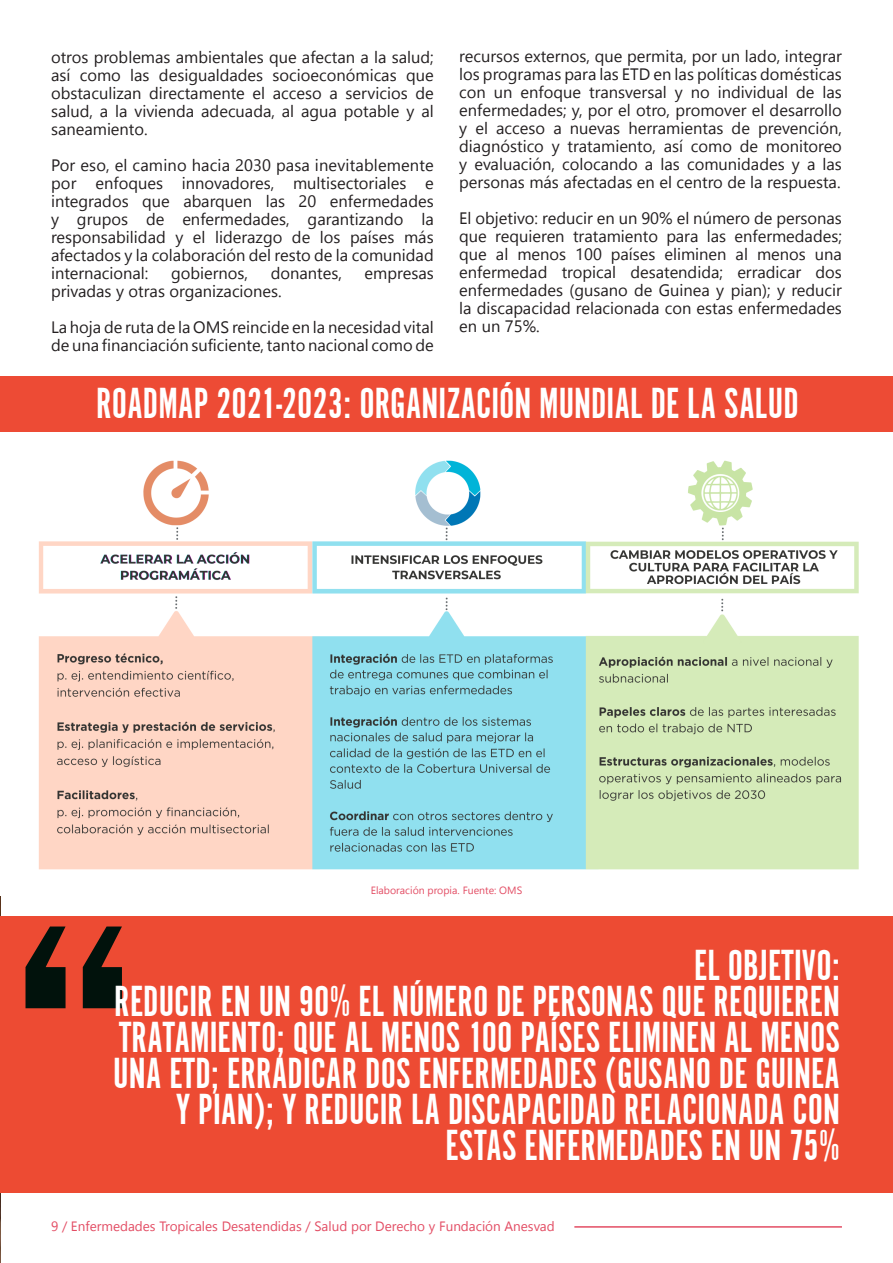
<style>
.page{position:relative;width:893px;height:1263px;background:#fff}
.page>*{position:absolute;margin:0;border:0;box-sizing:border-box;transform-origin:0 0}
.t1{font:600 300px "Franklin Gothic";color:#01120c}
.t2{font:45px/36px "Alternate Got No 1 D";color:#fff;text-align:right}
.t3{font:16.5px "Segoe UI Symbol";color:#231f20}
.t4{font:13.5px "Segoe UI Symbol";color:#e34d64}
.t5{font:10.5px "Segoe UI Symbol";color:#e34d64}
</style>
<div class="page">
<img style="left:0;top:795px;width:1px;height:468px">
<div style="left:0;top:376px;width:893px;height:56px;background:#ed4b35"></div>
<div style="left:0;top:916px;width:893px;height:277px;background:#ed4b33"></div>
<hr style="left:574px;top:1226px;width:268px;height:2px;background:#e34d64">
<img style="left:38px;top:460px;width:821px;height:410px">
<p class="t3" style="left:51px;top:48px;width:83px">□▼ □▲ □ ●</p>
<p class="t3" style="left:221px;top:48px;width:69px">■▼ ● ▲ ❑◆</p>
<p class="t3" style="left:332px;top:48px;width:90px">▼■ ● ▲●◆</p>
<p class="t3" style="left:59px;top:66px;width:92px">▲ □ □ ●▲</p>
<p class="t3" style="left:177px;top:66px;width:44px">▲ ◆●</p>
<p class="t3" style="left:256px;top:66px;width:91px">▲ ▲□ □ □■</p>
<p class="t3" style="left:390px;top:66px;width:37px">▲ ❑◆</p>
<p class="t3" style="left:51px;top:84px;width:92px">□▲▼ ◆● ■</p>
<p class="t3" style="left:185px;top:84px;width:53px">▼ ■▼</p>
<p class="t3" style="left:261px;top:84px;width:5px">●</p>
<p class="t3" style="left:346px;top:84px;width:64px">▲❖□▲</p>
<p class="t3" style="left:51px;top:102px;width:30px">▲ ●◆</p>
<p class="t3" style="left:115px;top:102px;width:63px">● ❖❖ ■</p>
<p class="t3" style="left:354px;top:102px;width:39px">□▼ ●</p>
<p class="t3" style="left:430px;top:102px;width:5px">●</p>
<p class="t3" style="left:120px;top:120px;width:26px">■▼□</p>
<p class="t3" style="left:60px;top:156px;width:69px">□ ▲□ ●</p>
<p class="t3" style="left:253px;top:156px;width:126px">✓ ▲ ■❖▼ ●</p>
<p class="t3" style="left:61px;top:174px;width:104px">□ ■ □❑◆ ▲</p>
<p class="t3" style="left:186px;top:174px;width:86px">■■□❖ □ ▲</p>
<p class="t3" style="left:307px;top:174px;width:101px">◆●▼▲ ▼□ ● ▲</p>
<p class="t3" style="left:112px;top:192px;width:51px">□▲ ❑◆</p>
<p class="t3" style="left:215px;top:192px;width:71px">❑◆■ ●▲</p>
<p class="t3" style="left:339px;top:192px;width:11px">■</p>
<p class="t3" style="left:92px;top:210px;width:37px">◆ □▲</p>
<p class="t3" style="left:191px;top:210px;width:11px">■</p>
<p class="t3" style="left:340px;top:210px;width:87px">■▼ ■□ ●</p>
<p class="t3" style="left:65px;top:228px;width:44px">▲ □■▲</p>
<p class="t3" style="left:130px;top:228px;width:5px">●</p>
<p class="t3" style="left:273px;top:228px;width:69px">□ ●□▲</p>
<p class="t3" style="left:81px;top:246px;width:121px">▼ □▲ ● □● □</p>
<p class="t3" style="left:236px;top:246px;width:76px">■ ● ▲▼□</p>
<p class="t3" style="left:336px;top:246px;width:67px">● □ ◆■</p>
<p class="t3" style="left:55px;top:264px;width:91px">■▼ ■ □■●</p>
<p class="t3" style="left:181px;top:264px;width:65px">□ ■□▲</p>
<p class="t3" style="left:281px;top:264px;width:59px">□■ ■▼ ▲</p>
<p class="t3" style="left:70px;top:282px;width:110px">❖ ▲ □▼▲ □</p>
<p class="t3" style="left:203px;top:282px;width:77px">■ □■▲</p>
<p class="t3" style="left:178px;top:318px;width:5px">●</p>
<p class="t3" style="left:250px;top:318px;width:11px">■</p>
<p class="t3" style="left:301px;top:318px;width:38px">■ ● ■</p>
<p class="t3" style="left:362px;top:318px;width:73px">▲ ❖▼●</p>
<p class="t3" style="left:72px;top:336px;width:68px">◆■ ■ ■</p>
<p class="t3" style="left:179px;top:336px;width:30px">■ ▲◆</p>
<p class="t3" style="left:237px;top:336px;width:177px">■▼ ▼ ■▼□ ■ □■ ● □ □</p>
<p class="t3" style="left:481px;top:47px;width:40px">◆ ▲□▲</p>
<p class="t3" style="left:541px;top:47px;width:75px">▼ ■□▲ ❑◆</p>
<p class="t3" style="left:669px;top:47px;width:136px">▼ □ ◆■ ● □ ■▼</p>
<p class="t3" style="left:459px;top:65px;width:50px">●□▲ □</p>
<p class="t3" style="left:554px;top:65px;width:66px">▲ ● ▲</p>
<p class="t3" style="left:662px;top:65px;width:119px">■ ●▲ □●▼ ▲ □</p>
<p class="t3" style="left:802px;top:65px;width:41px">▲▼ ▲</p>
<p class="t3" style="left:467px;top:83px;width:201px">□■ ◆■ ■ □❑◆ ▼ ■▲❖ ▲ ●</p>
<p class="t3" style="left:691px;top:83px;width:99px">■□ ■ ❖ ◆●</p>
<p class="t3" style="left:468px;top:101px;width:11px">■</p>
<p class="t3" style="left:556px;top:101px;width:112px">▲ □ ● □▼ □</p>
<p class="t3" style="left:691px;top:101px;width:43px">□ □❖</p>
<p class="t3" style="left:760px;top:101px;width:83px">● ▲ □●●□</p>
<p class="t3" style="left:484px;top:119px;width:5px">●</p>
<p class="t3" style="left:570px;top:119px;width:52px">■◆❖▲</p>
<p class="t3" style="left:693px;top:119px;width:32px">■▼ ▲</p>
<p class="t3" style="left:829px;top:119px;width:11px">■</p>
<p class="t3" style="left:491px;top:137px;width:54px">■▲▼□</p>
<p class="t3" style="left:628px;top:137px;width:106px">■▼□ ▲ □ □</p>
<p class="t3" style="left:780px;top:137px;width:63px">□■▼□ □</p>
<p class="t3" style="left:483px;top:155px;width:31px">❖ ●◆</p>
<p class="t3" style="left:542px;top:155px;width:97px">■ □●□ ■ □</p>
<p class="t3" style="left:660px;top:155px;width:78px">●▲ □ ◆■</p>
<p class="t3" style="left:778px;top:155px;width:66px">▲ ● ▲</p>
<p class="t3" style="left:483px;top:173px;width:43px">▲□■ ▲</p>
<p class="t3" style="left:625px;top:173px;width:48px">▲ ■ ●</p>
<p class="t3" style="left:693px;top:173px;width:32px">■▼ □</p>
<p class="t3" style="left:750px;top:173px;width:80px">● ▲◆▲▼</p>
<p class="t3" style="left:508px;top:209px;width:29px">▼❖□</p>
<p class="t3" style="left:566px;top:209px;width:73px">◆ ■ ◆■</p>
<p class="t3" style="left:800px;top:209px;width:43px">▲□■ ▲</p>
<p class="t3" style="left:555px;top:227px;width:45px">■ ▼ ▼</p>
<p class="t3" style="left:634px;top:227px;width:26px">■▼□</p>
<p class="t3" style="left:707px;top:227px;width:47px">● ▲ ■</p>
<p class="t3" style="left:504px;top:245px;width:63px">● ■□▲</p>
<p class="t3" style="left:633px;top:245px;width:46px">▲ ▲ ●</p>
<p class="t3" style="left:699px;top:245px;width:50px">■ ■ ●</p>
<p class="t3" style="left:780px;top:245px;width:55px">■□▲ ◆■</p>
<p class="t3" style="left:468px;top:263px;width:11px">■</p>
<p class="t3" style="left:612px;top:263px;width:77px">● ▲▼■</p>
<p class="t3" style="left:468px;top:281px;width:11px">■</p>
<p class="t3" style="left:556px;top:281px;width:73px">▲ ◆▲ ■□</p>
<p class="t3" style="left:753px;top:281px;width:11px">■</p>
<p class="t3" style="left:590px;top:299px;width:45px">● □■</p>
<p class="t3" style="left:672px;top:299px;width:85px">□■ ▲▼ ▲ ■</p>
<p class="t3" style="left:468px;top:317px;width:34px">■ ◆■</p>
<p class="t2" style="left:96px;top:387px;width:704px">ROADMAP 2021-2023: ORGANIZACIÓN MUNDIAL DE LA SALUD</p>
<p class="t5" style="left:468px;top:885px;width:22px">◆ ■▼</p>
<p class="t1" style="left:9px;top:841px;width:132px">“</p>
<p class="t2" style="left:694px;top:948px;width:147px">EL OBJETIVO:</p>
<p class="t2" style="left:113px;top:984px;width:728px">REDUCIR EN UN 90% EL NÚMERO DE PERSONAS QUE REQUIEREN TRATAMIENTO; QUE AL MENOS 100 PAÍSES ELIMINEN AL MENOS UNA ETD; ERRADICAR DOS ENFERMEDADES (GUSANO DE GUINEA Y PIAN); Y REDUCIR LA DISCAPACIDAD RELACIONADA CON ESTAS ENFERMEDADES EN UN 75%</p>
<p class="t4" style="left:78px;top:1219px;width:9px">■</p>
<p class="t4" style="left:238px;top:1219px;width:33px">▲▼■</p>
<p class="t4" style="left:296px;top:1219px;width:45px">▲ ●◆</p>
<p class="t4" style="left:417px;top:1219px;width:45px">□ ◆■</p>
<p class="t4" style="left:493px;top:1219px;width:48px">■ ■ ▲❖</p>
</div>
